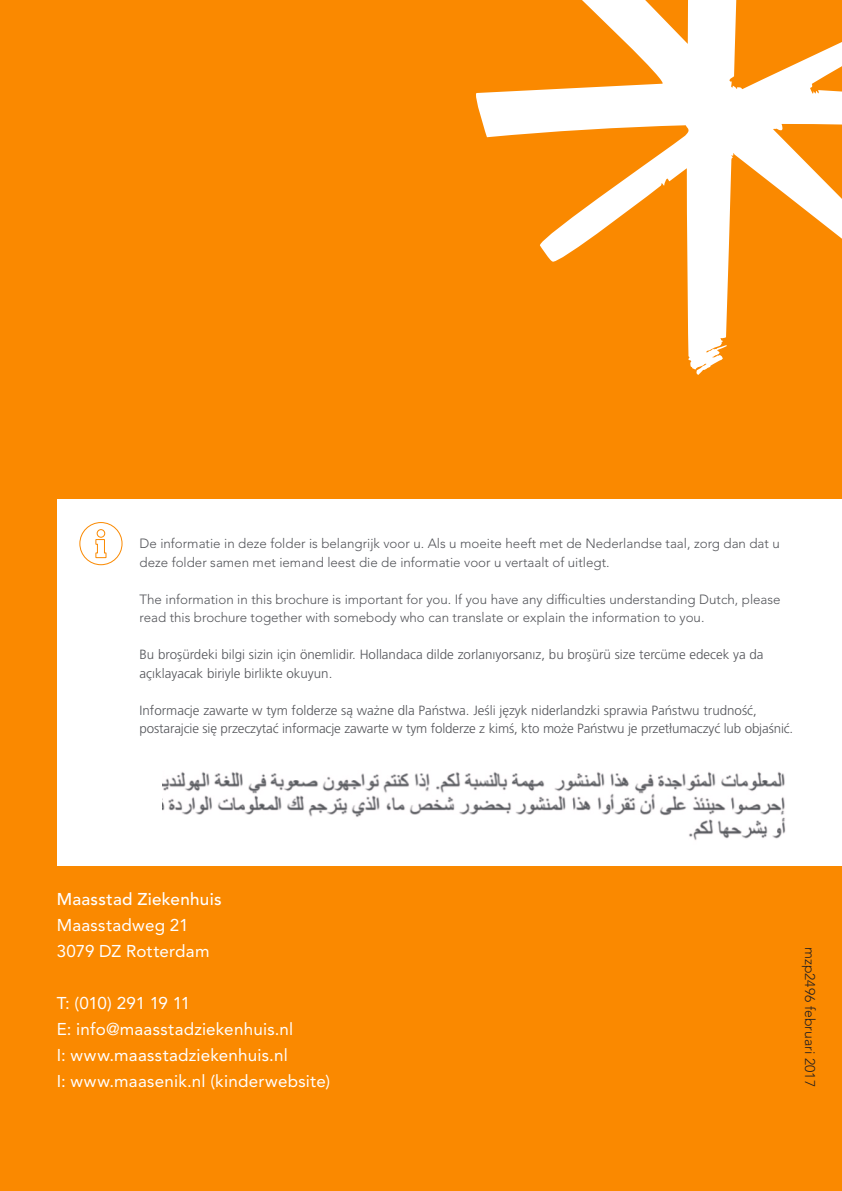
<style>
.page{position:relative;width:842px;height:1191px;background:#fa8900}
.page>*{position:absolute;margin:0;border:0;box-sizing:border-box;transform-origin:0 0}
.t1{font:17px/26px "Avenir LT Std";letter-spacing:.015em;color:#fff}
.t2{font:500 17px "Avenir LT Std";letter-spacing:.02em;color:#fff}
.Nummer{font:300 14px "Avenir LT Std";color:#231f20}
.t3{font:300 13.4px/18.4px "Avenir LT Std";color:#54555a}
.t4{font:300 13.4px/18.4px "Frutiger CE";color:#54555a}
</style>
<div class="page">
<svg style="left:476px;top:0;width:366px;height:375px"></svg>
<div style="left:57px;top:499px;width:785px;height:366px;background:#fff"></div>
<img style="left:162px;top:772px;width:624px;height:68px">
<div style="left:79px;top:522px;width:44px;height:43px;border:1px solid #fa8900;border-radius:50%"></div>
<div style="left:97px;top:529px;width:8px;height:8px;border:1px solid #fa8900;border-radius:50%"></div>
<svg style="left:95px;top:539px;width:12px;height:19px"></svg>
<p class="t3" style="left:140px;top:534px;width:642px">De informatie in deze folder is belangrijk voor u. Als u moeite heeft met de Nederlandse taal, zorg dan dat u deze folder samen met iemand leest die de informatie voor u vertaalt of uitlegt.</p>
<p class="t3" style="left:140px;top:590px;width:643px">The information in this brochure is important for you. If you have any difficulties understanding Dutch, please read this brochure together with somebody who can translate or explain the information to you.</p>
<p class="t4" style="left:140px;top:645px;width:626px">Bu broşürdeki bilgi sizin için önemlidir. Hollandaca dilde zorlanıyorsanız, bu broşürü size tercüme edecek ya da açıklayacak biriyle birlikte okuyun.</p>
<p class="t4" style="left:140px;top:701px;width:655px">Informacje zawarte w tym folderze są ważne dla Państwa. Jeśli język niderlandzki sprawia Państwu trudność, postarajcie się przeczytać informacje zawarte w tym folderze z kimś, kto może Państwu je przetłumaczyć lub objaśnić.</p>
<p class="t2" style="left:57px;top:889px;width:166px">Maasstad Ziekenhuis</p>
<p class="t1" style="left:57px;top:912px;width:154px">Maasstadweg 21<br>3079 DZ Rotterdam</p>
<p class="t1" style="left:57px;top:990px;width:275px">T: (010) 291 19 11<br>E: info@maasstadziekenhuis.nl<br>I: www.maasstadziekenhuis.nl<br>I: www.maasenik.nl (kinderwebsite)</p>
<p class="Nummer" style="left:818px;top:946px;width:142px;rotate:90deg">mzp2496 februari 2017</p>
</div>
